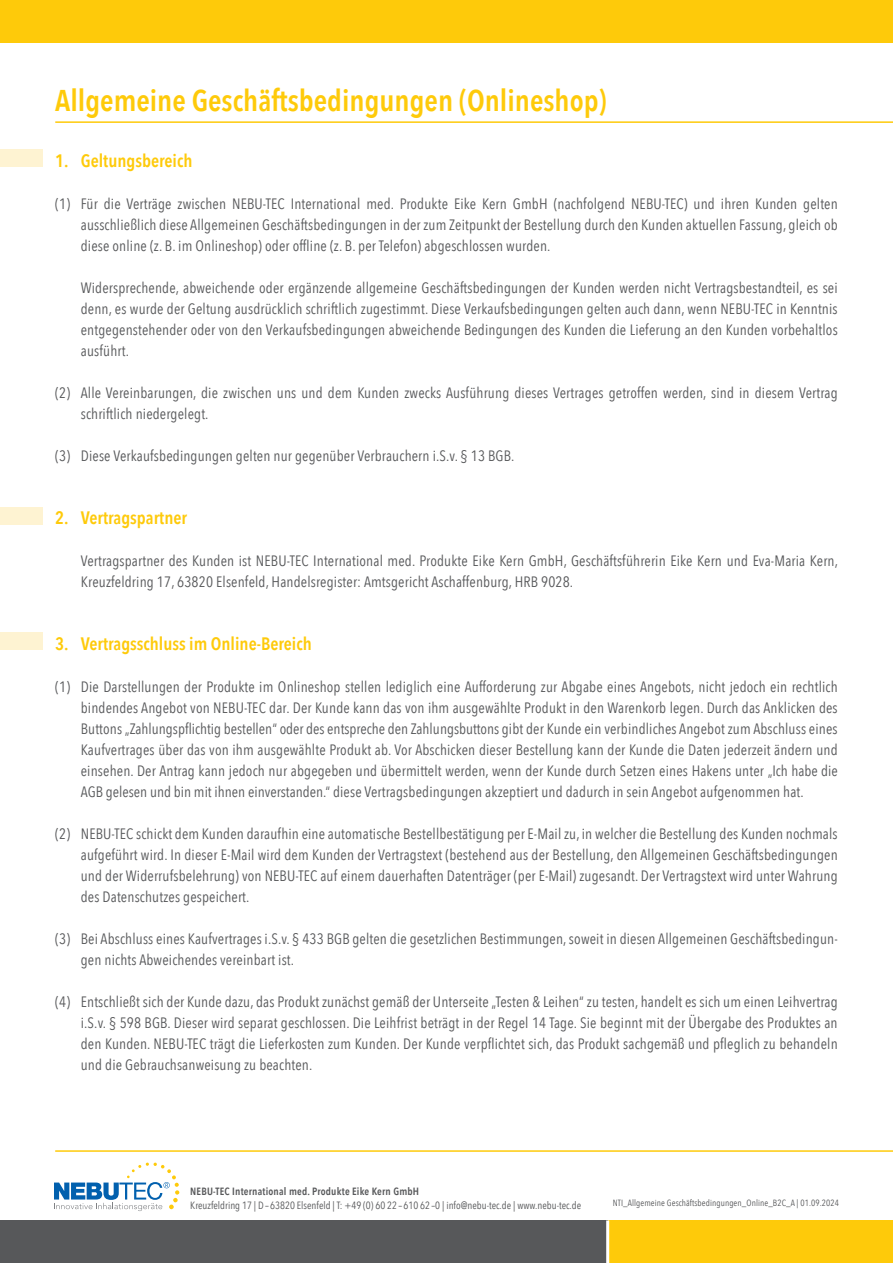
<style>
.page{position:relative;width:893px;height:1263px;background:#fff}
.page>*{position:absolute;margin:0;border:0;box-sizing:border-box;transform-origin:0 0}
.t1{font:600 30px "Avenir Next Condensed";color:#feca0a}
.t2{font:600 18px "Avenir Next Condensed";color:#feca0a}
.t3{font:15px/21px "Avenir Next Condensed";letter-spacing:.01em;color:#57585a;text-align:justify}
.t4{font:10.5px "Avenir Next Condensed";color:#57585a}
.t5{font:600 10.5px "Avenir Next Condensed";letter-spacing:.02em;color:#57585a}
.t6{font:9px "Avenir Next Condensed";letter-spacing:.01em;color:#57585a}
</style>
<div class="page">
<div style="left:0;top:0;width:893px;height:43px;background:#feca0a"></div>
<svg style="left:54px;top:1162px;width:125px;height:49px"></svg>
<hr style="left:55px;top:121px;width:838px;height:2px;background:#feca0a">
<div style="left:0;top:1220px;width:893px;height:43px;background:#57585a"></div>
<div style="left:608px;top:1220px;width:285px;height:43px;background:#feca0a"></div>
<hr style="left:606px;top:1220px;width:3px;height:43px;background:#fff">
<hr style="left:55px;top:1151px;width:838px;height:1px;background:#feca0a">
<div style="left:0;top:150px;width:43px;height:17px;background:#fef3d2"></div>
<div style="left:0;top:508px;width:43px;height:17px;background:#fef3d2"></div>
<div style="left:0;top:632px;width:43px;height:17px;background:#fef3d2"></div>
<h1 class="t1" style="left:55px;top:75px;width:553px">Allgemeine Geschäftsbedingungen (Onlineshop)</h1>
<p class="t2" style="left:55px;top:145px;width:139px">1. Geltungsbereich</p>
<p class="t3" style="left:81px;top:192px;width:758px;text-indent:-26px">(1) Für die Verträge zwischen NEBU-TEC International med. Produkte Eike Kern GmbH (nachfolgend NEBU-TEC) und ihren Kunden gelten ausschließlich diese Allgemeinen Geschäftsbedingungen in der zum Zeitpunkt der Bestellung durch den Kunden aktuellen Fassung, gleich ob diese online (z. B. im Onlineshop) oder offline (z. B. per Telefon) abgeschlossen wurden.</p>
<p class="t3" style="left:81px;top:276px;width:758px">Widersprechende, abweichende oder ergänzende allgemeine Geschäftsbedingungen der Kunden werden nicht Vertragsbestandteil, es sei denn, es wurde der Geltung ausdrücklich schriftlich zugestimmt. Diese Verkaufsbedingungen gelten auch dann, wenn NEBU-TEC in Kenntnis entgegenstehender oder von den Verkaufsbedingungen abweichende Bedingungen des Kunden die Lieferung an den Kunden vorbehaltlos ausführt.</p>
<p class="t3" style="left:81px;top:381px;width:758px;text-indent:-26px">(2) Alle Vereinbarungen, die zwischen uns und dem Kunden zwecks Ausführung dieses Vertrages getroffen werden, sind in diesem Vertrag schriftlich niedergelegt.</p>
<p class="t3" style="left:55px;top:444px;width:461px">(3) Diese Verkaufsbedingungen gelten nur gegenüber Verbrauchern i.S.v. § 13 BGB.</p>
<p class="t2" style="left:55px;top:502px;width:133px">2. Vertragspartner</p>
<p class="t3" style="left:81px;top:549px;width:759px">Vertragspartner des Kunden ist NEBU-TEC International med. Produkte Eike Kern GmbH, Geschäftsführerin Eike Kern und Eva-Maria Kern,<br>Kreuzfeldring 17, 63820 Elsenfeld, Handelsregister: Amtsgericht Aschaffenburg, HRB 9028.</p>
<p class="t2" style="left:55px;top:628px;width:258px">3. Vertragsschluss im Online-Bereich</p>
<p class="t3" style="left:81px;top:675px;width:758px;text-indent:-26px">(1) Die Darstellungen der Produkte im Onlineshop stellen lediglich eine Aufforderung zur Abgabe eines Angebots, nicht jedoch ein rechtlich bindendes Angebot von NEBU-TEC dar. Der Kunde kann das von ihm ausgewählte Produkt in den Warenkorb legen. Durch das Anklicken des Buttons „Zahlungspflichtig bestellen“ oder des entspreche den Zahlungsbuttons gibt der Kunde ein verbindliches Angebot zum Abschluss eines Kaufvertrages über das von ihm ausgewählte Produkt ab. Vor Abschicken dieser Bestellung kann der Kunde die Daten jederzeit ändern und einsehen. Der Antrag kann jedoch nur abgegeben und übermittelt werden, wenn der Kunde durch Setzen eines Hakens unter „Ich habe die AGB gelesen und bin mit ihnen einverstanden.“ diese Vertragsbedingungen akzeptiert und dadurch in sein Angebot aufgenommen hat.</p>
<p class="t3" style="left:81px;top:822px;width:758px;text-indent:-26px">(2) NEBU-TEC schickt dem Kunden daraufhin eine automatische Bestellbestätigung per E-Mail zu, in welcher die Bestellung des Kunden nochmals aufgeführt wird. In dieser E-Mail wird dem Kunden der Vertragstext (bestehend aus der Bestellung, den Allgemeinen Geschäftsbedingungen und der Widerrufsbelehrung) von NEBU-TEC auf einem dauerhaften Datenträger (per E-Mail) zugesandt. Der Vertragstext wird unter Wahrung des Datenschutzes gespeichert.</p>
<p class="t3" style="left:81px;top:927px;width:758px;text-indent:-26px">(3) Bei Abschluss eines Kaufvertrages i.S.v. § 433 BGB gelten die gesetzlichen Bestimmungen, soweit in diesen Allgemeinen Geschäftsbedingun&shy;gen nichts Abweichendes vereinbart ist.</p>
<p class="t3" style="left:81px;top:990px;width:758px;text-indent:-26px">(4) Entschließt sich der Kunde dazu, das Produkt zunächst gemäß der Unterseite „Testen &amp; Leihen“ zu testen, handelt es sich um einen Leihvertrag i.S.v. § 598 BGB. Dieser wird separat geschlossen. Die Leihfrist beträgt in der Regel 14 Tage. Sie beginnt mit der Übergabe des Produktes an den Kunden. NEBU-TEC trägt die Lieferkosten zum Kunden. Der Kunde verpflichtet sich, das Produkt sachgemäß und pfleglich zu behandeln und die Gebrauchsanweisung zu beachten.</p>
<p class="t5" style="left:190px;top:1182px;width:230px">NEBU-TEC International med. Produkte Eike Kern GmbH</p>
<p class="t4" style="left:190px;top:1196px;width:392px">Kreuzfeldring 17 | D– 63820 Elsenfeld | T: +49 (0) 60 22 – 610 62 –0 | info@nebu-tec.de | www.nebu-tec.de</p>
<p class="t6" style="left:613px;top:1195px;width:228px">NTI_Allgemeine Geschäftsbedingungen_Online_B2C_A | 01.09.2024</p>
</div>
